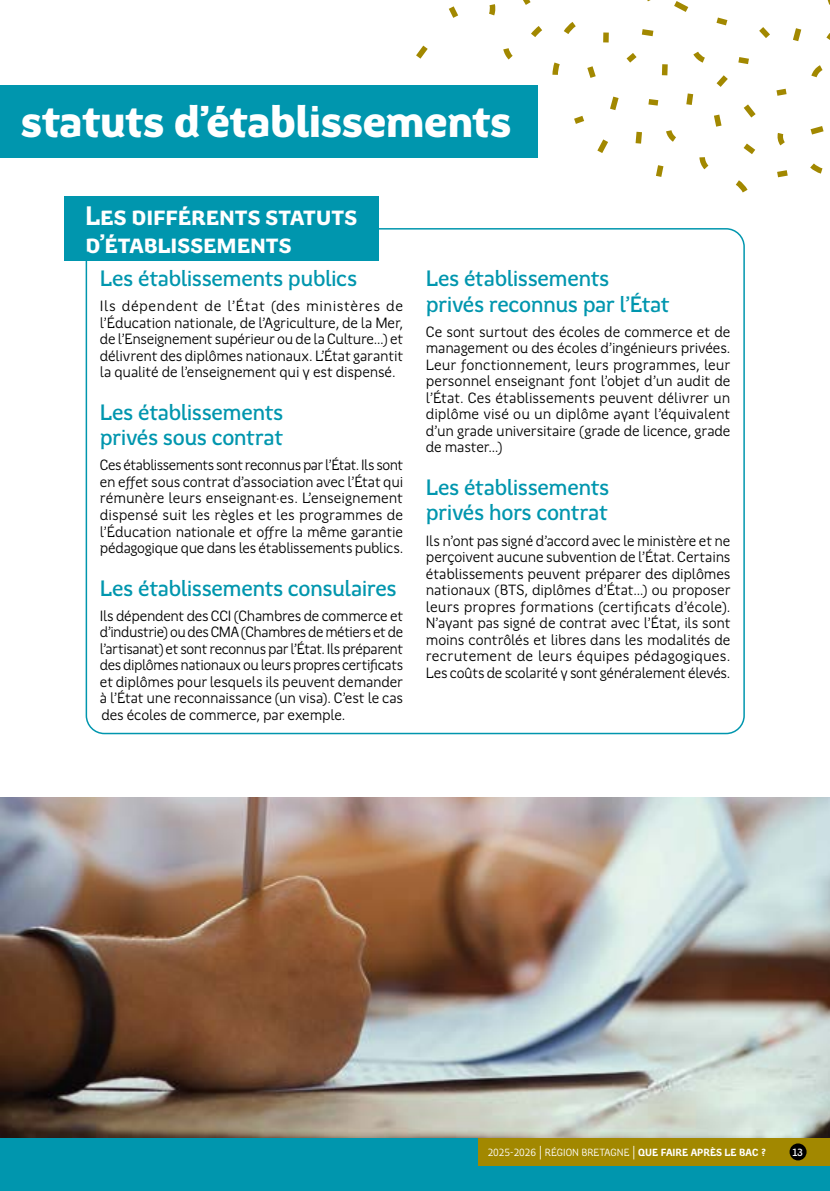
<style>
.page{position:relative;width:830px;height:1191px;background:#fff}
.page>*{position:absolute;margin:0;border:0;box-sizing:border-box;transform-origin:0 0}
.t1{font:900 45px "Region Bretagne New";letter-spacing:-.015em;color:#fff}
.t2{font:700 27px/27px "Region Bretagne New";letter-spacing:-.02em;color:#fff}
.t3{font:500 22.5px/25.5px "Region Bretagne New";letter-spacing:-.02em;color:#0096ae}
.t4{font:15px/16.5px "Region Bretagne New";letter-spacing:-.015em;color:#000;text-align:justify}
.t5{font:10.5px "Region Bretagne New";color:#fff}
.t6{font:500 10.5px "Region Bretagne New";color:#fff}
.s1{font-size:13.5px}
.s2{font-weight:700}
</style>
<div class="page">
<div style="left:0;top:85px;width:537px;height:73px;background:#0096ae"></div>
<svg style="left:85px;top:227px;width:660px;height:508px"></svg>
<div style="left:64px;top:197px;width:314px;height:64px;background:#0096ae"></div>
<img style="left:0;top:797px;width:829px;height:341px">
<div style="left:0;top:1138px;width:829px;height:53px;background:#0096ae"></div>
<div style="left:478px;top:1138px;width:351px;height:27px;background:#a28800"></div>
<div style="left:789px;top:1143px;width:17px;height:17px;background:#000;border-radius:50%"></div>
<svg style="left:489px;top:4px;width:6px;height:11px"></svg>
<svg style="left:503px;top:48px;width:9px;height:12px"></svg>
<svg style="left:531px;top:26px;width:11px;height:11px"></svg>
<svg style="left:523px;top:0;width:7px;height:5px"></svg>
<svg style="left:810px;top:163px;width:12px;height:11px"></svg>
<svg style="left:810px;top:126px;width:13px;height:8px"></svg>
<svg style="left:564px;top:22px;width:11px;height:12px"></svg>
<svg style="left:552px;top:62px;width:7px;height:13px"></svg>
<svg style="left:574px;top:116px;width:10px;height:8px"></svg>
<svg style="left:587px;top:66px;width:8px;height:12px"></svg>
<svg style="left:610px;top:97px;width:8px;height:13px"></svg>
<svg style="left:597px;top:139px;width:10px;height:14px"></svg>
<svg style="left:626px;top:53px;width:10px;height:10px"></svg>
<div style="left:603px;top:32px;width:5px;height:10px;background:#a28800"></div>
<svg style="left:416px;top:46px;width:11px;height:13px"></svg>
<svg style="left:448px;top:6px;width:10px;height:12px"></svg>
<svg style="left:641px;top:29px;width:12px;height:7px"></svg>
<svg style="left:793px;top:28px;width:7px;height:13px"></svg>
<div style="left:661px;top:64px;width:6px;height:11px;background:#a28800"></div>
<svg style="left:635px;top:132px;width:6px;height:12px"></svg>
<svg style="left:693px;top:52px;width:11px;height:11px"></svg>
<svg style="left:648px;top:99px;width:10px;height:7px"></svg>
<svg style="left:666px;top:130px;width:9px;height:12px"></svg>
<svg style="left:656px;top:165px;width:7px;height:12px"></svg>
<svg style="left:686px;top:93px;width:6px;height:12px"></svg>
<svg style="left:699px;top:157px;width:9px;height:12px"></svg>
<svg style="left:714px;top:115px;width:7px;height:12px"></svg>
<svg style="left:716px;top:75px;width:11px;height:12px"></svg>
<svg style="left:743px;top:104px;width:12px;height:13px"></svg>
<svg style="left:743px;top:144px;width:11px;height:10px"></svg>
<svg style="left:735px;top:180px;width:12px;height:12px"></svg>
<svg style="left:738px;top:57px;width:10px;height:7px"></svg>
<svg style="left:776px;top:89px;width:10px;height:7px"></svg>
<svg style="left:777px;top:133px;width:7px;height:12px"></svg>
<svg style="left:777px;top:170px;width:10px;height:7px"></svg>
<svg style="left:759px;top:27px;width:10px;height:11px"></svg>
<svg style="left:811px;top:65px;width:11px;height:12px"></svg>
<svg style="left:674px;top:1px;width:14px;height:11px"></svg>
<svg style="left:716px;top:18px;width:11px;height:7px"></svg>
<h1 class="t1" style="left:21px;top:97px;width:492px">statuts d’établissements</h1>
<h2 class="t2" style="left:85px;top:203px;width:274px">Les différents statuts d’établissements</h2>
<h3 class="t3" style="left:100px;top:266px;width:259px">Les établissements publics</h3>
<p class="t4" style="left:100px;top:298px;width:305px">Ils dépendent de l’État (des ministères de l’Éducation nationale, de l’Agriculture, de la Mer, de l’Enseignement supérieur ou de la Culture…) et délivrent des diplômes nationaux. L’État garantit la qualité de l’enseignement qui y est dispensé.</p>
<h3 class="t3" style="left:100px;top:400px;width:185px">Les établissements privés sous contrat</h3>
<p class="t4" style="left:100px;top:457px;width:305px">Ces établissements sont reconnus par l’État. Ils sont en effet sous contrat d’association avec l’État qui rémunère leurs enseignant∙es. L’enseignement dispensé suit les règles et les programmes de l’Éducation nationale et offre la même garantie pédagogique que dans les établissements publics.</p>
<h3 class="t3" style="left:100px;top:575px;width:298px">Les établissements consulaires</h3>
<p class="t4" style="left:100px;top:607px;width:305px">Ils dépendent des CCI (Chambres de commerce et d’industrie) ou des CMA (Chambres de métiers et de l’artisanat) et sont reconnus par l’État. Ils préparent des diplômes nationaux ou leurs propres certificats et diplômes pour lesquels ils peuvent demander à l’État une reconnaissance (un visa). C’est le cas des écoles de commerce, par exemple.</p>
<h3 class="t3" style="left:425px;top:266px;width:245px">Les établissements privés reconnus par l’État</h3>
<p class="t4" style="left:425px;top:324px;width:306px">Ce sont surtout des écoles de commerce et de management ou des écoles d’ingénieurs privées.<br>Leur fonctionnement, leurs programmes, leur personnel enseignant font l’objet d’un audit de l’État. Ces établissements peuvent délivrer un diplôme visé ou un diplôme ayant l’équivalent d’un grade universitaire (grade de licence, grade de master…)</p>
<h3 class="t3" style="left:425px;top:475px;width:185px">Les établissements privés hors contrat</h3>
<p class="t4" style="left:425px;top:532px;width:306px">Ils n’ont pas signé d’accord avec le ministère et ne perçoivent aucune subvention de l’État. Certains établissements peuvent préparer des diplômes nationaux (BTS, diplômes d’État…) ou proposer leurs propres formations (certificats d’école).<br>N’ayant pas signé de contrat avec l’État, ils sont moins contrôlés et libres dans les modalités de recrutement de leurs équipes pédagogiques.<br>Les coûts de scolarité y sont généralement élevés.</p>
<p class="t5" style="left:487px;top:1146px;width:280px">2025-2026 <span class="s1">|</span> RÉGION BRETAGNE <span class="s1">|</span> <span class="s2">QUE FAIRE APRÈS LE BAC ?</span></p>
<p class="t6" style="left:792px;top:1146px;width:12px">13</p>
</div>
